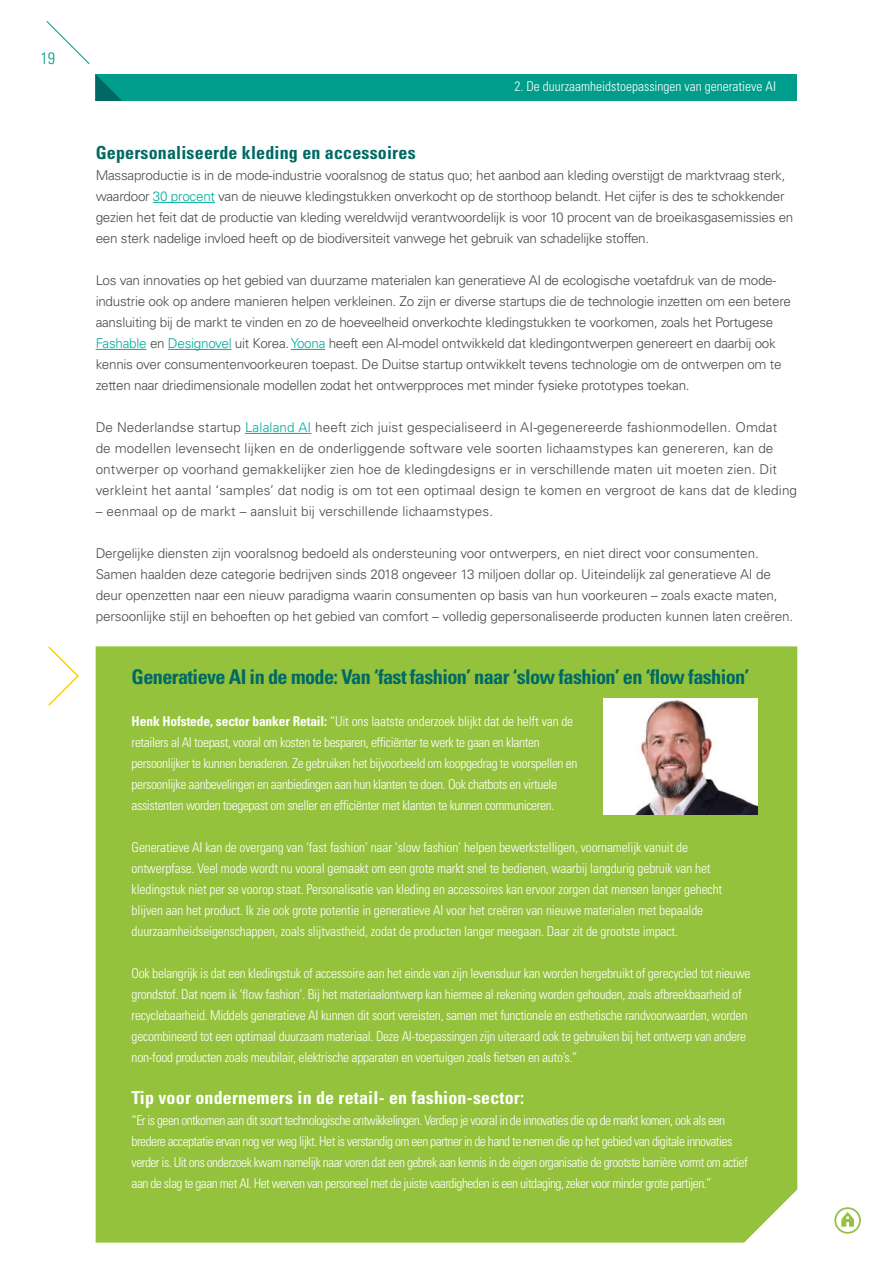
<style>
.page{position:relative;width:893px;height:1263px;background:#fff}
.page>*{position:absolute;margin:0;border:0;box-sizing:border-box;transform-origin:0 0}
.t1{font:700 condensed 20.25px "Univers LT Std";letter-spacing:-.03em;color:#006963}
.t2{font:700 condensed 18px "Univers LT Std";letter-spacing:.01em;color:#fff}
.t3{font:700 condensed 18px "Univers LT Std";letter-spacing:.01em;color:#006963}
.t4{font:300 condensed 16.5px "Univers LT Std";color:#009d8b}
.t5{font:300 condensed 13.5px/21px "Univers LT Std";letter-spacing:-.02em;color:#fff}
.t6{font:300 13.5px/21px "Univers LT Std";letter-spacing:-.02em;color:#4a4a49}
.t7{font:300 condensed 13.5px/21px "Univers LT Std";letter-spacing:-.04em;color:#fff}
.t8{font:300 13.5px/21px "Univers LT Std";letter-spacing:.01em;color:#4a4a49}
.t9{font:300 condensed 13.5px "Univers LT Std";color:#fff}
.s1{color:#00aa9c}
.s2{font-weight:700}
</style>
<div class="page">
<hr style="left:153px;top:202px;width:62px;height:1px;background:#00aa9c">
<hr style="left:96px;top:349px;width:51px;height:1px;background:#00aa9c">
<hr style="left:168px;top:349px;width:63px;height:1px;background:#00aa9c">
<hr style="left:291px;top:349px;width:34px;height:1px;background:#00aa9c">
<hr style="left:245px;top:433px;width:66px;height:1px;background:#00aa9c">
<div style="left:96px;top:646px;width:701px;height:596px;background:#94c23d"></div>
<svg style="left:48px;top:646px;width:31px;height:60px"></svg>
<img style="left:604px;top:698px;width:154px;height:116px">
<svg style="left:841px;top:1212px;width:13px;height:15px"></svg>
<div style="left:834px;top:1207px;width:27px;height:27px;border:2px solid #94c23d;border-radius:50%"></div>
<div style="left:96px;top:74px;width:701px;height:27px;background:#009d8b"></div>
<svg style="left:96px;top:75px;width:26px;height:26px"></svg>
<svg style="left:46px;top:21px;width:44px;height:43px"></svg>
<p class="t4" style="left:41px;top:48px;width:16px">19</p>
<p class="t9" style="left:514px;top:78px;width:263px">2. De duurzaamheidstoepassingen van generatieve AI</p>
<h2 class="t3" style="left:96px;top:142px;width:321px">Gepersonaliseerde kleding en accessoires</h2>
<p class="t6" style="left:96px;top:165px;width:699px">Massaproductie is in de mode-industrie vooralsnog de status quo; het aanbod aan kleding overstijgt de marktvraag sterk, waardoor <span class="s1">30 procent</span> van de nieuwe kledingstukken onverkocht op de storthoop belandt. Het cijfer is des te schokkender gezien het feit dat de productie van kleding wereldwijd verantwoordelijk is voor 10 procent van de broeikasgasemissies en een sterk nadelige invloed heeft op de biodiversiteit vanwege het gebruik van schadelijke stoffen.</p>
<p class="t6" style="left:96px;top:270px;width:697px">Los van innovaties op het gebied van duurzame materialen kan generatieve AI de ecologische voetafdruk van de mode&shy;industrie ook op andere manieren helpen verkleinen. Zo zijn er diverse startups die de technologie inzetten om een betere aansluiting bij de markt te vinden en zo de hoeveelheid onverkochte kledingstukken te voorkomen, zoals het Portugese <span class="s1">Fashable</span> en <span class="s1">Designovel</span> uit Korea. <span class="s1">Yoona</span> heeft een AI-model ontwikkeld dat kledingontwerpen genereert en daarbij ook kennis over consumentenvoorkeuren toepast. De Duitse startup ontwikkelt tevens technologie om de ontwerpen om te zetten naar driedimensionale modellen zodat het ontwerpproces met minder fysieke prototypes toekan.</p>
<p class="t8" style="left:96px;top:417px;width:703px">De Nederlandse startup <span class="s1">Lalaland AI</span> heeft zich juist gespecialiseerd in AI-gegenereerde fashionmodellen. Omdat<br>de modellen levensecht lijken en de onderliggende software vele soorten lichaamstypes kan genereren, kan de ontwerper op voorhand gemakkelijker zien hoe de kledingdesigns er in verschillende maten uit moeten zien. Dit verkleint het aantal ‘samples’ dat nodig is om tot een optimaal design te komen en vergroot de kans dat de kleding</p>
<p class="t8" style="left:96px;top:501px;width:399px">– eenmaal op de markt – aansluit bij verschillende lichaamstypes.</p>
<p class="t6" style="left:96px;top:543px;width:699px">Dergelijke diensten zijn vooralsnog bedoeld als ondersteuning voor ontwerpers, en niet direct voor consumenten.<br>Samen haalden deze categorie bedrijven sinds 2018 ongeveer 13 miljoen dollar op. Uiteindelijk zal generatieve AI de deur openzetten naar een nieuw paradigma waarin consumenten op basis van hun voorkeuren – zoals exacte maten, persoonlijke stijl en behoeften op het gebied van comfort – volledig gepersonaliseerde producten kunnen laten creëren.</p>
<h1 class="t1" style="left:132px;top:664px;width:619px">Generatieve AI in de mode: Van ‘fast fashion’ naar ‘slow fashion’ en ‘flow fashion’</h1>
<p class="t5" style="left:132px;top:711px;width:447px"><span class="s2">Henk Hofstede, sector banker Retail:</span> “Uit ons laatste onderzoek blijkt dat de helft van de retailers al AI toepast, vooral om kosten te besparen, efficiënter te werk te gaan en klanten persoonlijker te kunnen benaderen. Ze gebruiken het bijvoorbeeld om koopgedrag te voorspellen en persoonlijke aanbevelingen en aanbiedingen aan hun klanten te doen. Ook chatbots en virtuele assistenten worden toegepast om sneller en efficiënter met klanten te kunnen communiceren.</p>
<p class="t5" style="left:132px;top:837px;width:592px">Generatieve AI kan de overgang van ‘fast fashion’ naar ‘slow fashion’ helpen bewerkstelligen, voornamelijk vanuit de ontwerpfase. Veel mode wordt nu vooral gemaakt om een grote markt snel te bedienen, waarbij langdurig gebruik van het kledingstuk niet per se voorop staat. Personalisatie van kleding en accessoires kan ervoor zorgen dat mensen langer gehecht blijven aan het product. Ik zie ook grote potentie in generatieve AI voor het creëren van nieuwe materialen met bepaalde duurzaamheidseigenschappen, zoals slijtvastheid, zodat de producten langer meegaan. Daar zit de grootste impact.</p>
<p class="t5" style="left:132px;top:963px;width:620px">Ook belangrijk is dat een kledingstuk of accessoire aan het einde van zijn levensduur kan worden hergebruikt of gerecycled tot nieuwe grondstof. Dat noem ik ‘flow fashion’. Bij het materiaalontwerp kan hiermee al rekening worden gehouden, zoals afbreekbaarheid of recyclebaarheid. Middels generatieve AI kunnen dit soort vereisten, samen met functionele en esthetische randvoorwaarden, worden gecombineerd tot een optimaal duurzaam materiaal. Deze AI-toepassingen zijn uiteraard ook te gebruiken bij het ontwerp van andere non-food producten zoals meubilair, elektrische apparaten en voertuigen zoals fietsen en auto’s.”</p>
<h2 class="t2" style="left:132px;top:1087px;width:394px">Tip voor ondernemers in de retail- en fashion-sector:</h2>
<p class="t7" style="left:132px;top:1110px;width:618px">“Er is geen ontkomen aan dit soort technologische ontwikkelingen. Verdiep je vooral in de innovaties die op de markt komen, ook als een bredere acceptatie ervan nog ver weg lijkt. Het is verstandig om een partner in de hand te nemen die op het gebied van digitale innovaties verder is. Uit ons onderzoek kwam namelijk naar voren dat een gebrek aan kennis in de eigen organisatie de grootste barrière vormt om actief aan de slag te gaan met AI. Het werven van personeel met de juiste vaardigheden is een uitdaging, zeker voor minder grote partijen.”</p>
</div>
